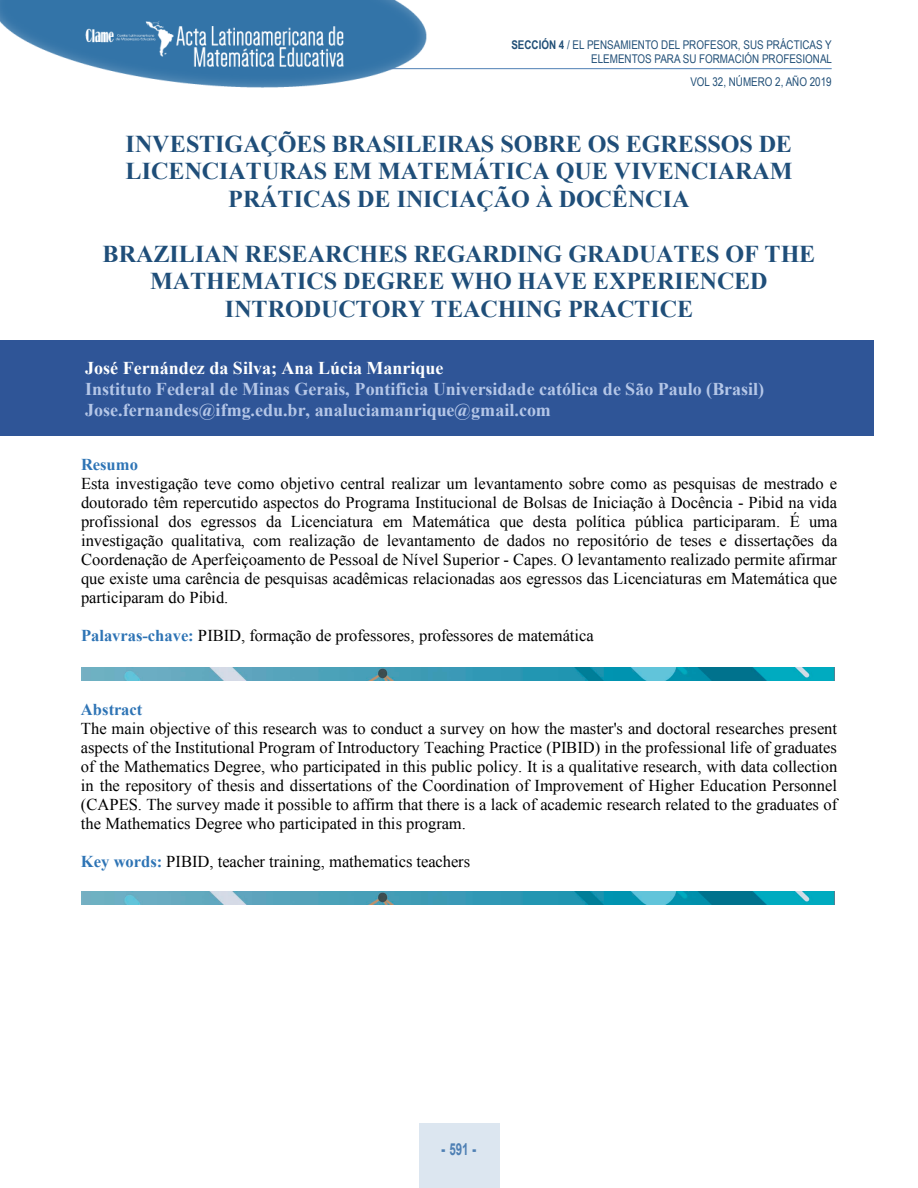
<style>
.page{position:relative;width:918px;height:1188px;background:#fff}
.page>*{position:absolute;margin:0;border:0;box-sizing:border-box;transform-origin:0 0}
.t1{font:700 24.15px/27.6px "Times New Roman";letter-spacing:-.005em;color:#1f4e79;text-align:center}
.t2{font:700 18px/20.9px "Times New Roman";color:#b4c6e7}
.t3{font:700 18px "Times New Roman";color:#fff}
.t4{font:16.5px/18.9px "Times New Roman";color:#000;text-align:justify}
.t5{font:700 16.5px "Times New Roman";color:#2e74b5}
.t6{font:700 16.5px "Arial";color:#4f80b4;scale:.7 1}
.t7{font:12px/14.4px "Arial Narrow";color:#214f77;text-align:right}
.s1{font-weight:700}
.s2{font-weight:700;color:#2e74b5}
.s3{font-weight:900}
</style>
<div class="page">
<img style="left:0;top:0;width:435px;height:88px">
<hr style="left:389px;top:68px;width:443px;height:1px;background:#4f80b4">
<div style="left:419px;top:1123px;width:80px;height:65px;background:#dce6f0"></div>
<img style="left:81px;top:667px;width:753px;height:14px">
<img style="left:81px;top:892px;width:753px;height:13px">
<div style="left:0;top:340px;width:873px;height:95px;background:#2f5597"></div>
<p class="t7" style="left:511px;top:37px;width:322px"><span class="s1">SECCIÓN 4</span> / EL PENSAMIENTO DEL PROFESOR, SUS PRÁCTICAS Y<br>ELEMENTOS PARA SU FORMACIÓN PROFESIONAL</p>
<p class="t7" style="left:690px;top:75px;width:143px">VOL 32, NÚMERO 2, AÑO 2019</p>
<h1 class="t1" style="left:126px;top:130px;width:668px">INVESTIGAÇÕES BRASILEIRAS SOBRE OS EGRESSOS DE<br>LICENCIATURAS EM MATEMÁTICA QUE VIVENCIARAM<br>PRÁTICAS DE INICIAÇÃO À DOCÊNCIA</h1>
<h1 class="t1" style="left:103px;top:240px;width:714px">BRAZILIAN RESEARCHES REGARDING GRADUATES OF THE<br>MATHEMATICS DEGREE WHO HAVE EXPERIENCED<br>INTRODUCTORY TEACHING PRACTICE</h1>
<p class="t3" style="left:85px;top:358px;width:360px">José Fernández da Silva; Ana Lúcia Manrique</p>
<p class="t2" style="left:85px;top:378px;width:680px">Instituto Federal de Minas Gerais, Pontificia Universidade católica de São Paulo (Brasil)<br>Jose.fernandes@ifmg.edu.br, analuciamanrique@gmail.com</p>
<p class="t5" style="left:81px;top:455px;width:59px">Resumo</p>
<p class="t4" style="left:81px;top:474px;width:758px">Esta investigação teve como objetivo central realizar um levantamento sobre como as pesquisas de mestrado e doutorado têm repercutido aspectos do Programa Institucional de Bolsas de Iniciação à Docência - Pibid na vida profissional dos egressos da Licenciatura em Matemática que desta política pública participaram. É uma investigação qualitativa, com realização de levantamento de dados no repositório de teses e dissertações da Coordenação de Aperfeiçoamento de Pessoal de Nível Superior - Capes. O levantamento realizado permite afirmar que existe uma carência de pesquisas acadêmicas relacionadas aos egressos das Licenciaturas em Matemática que participaram do Pibid.</p>
<p class="t4" style="left:81px;top:626px;width:514px"><span class="s2">Palavras-chave:</span> PIBID, formação de professores, professores de matemática</p>
<p class="t5" style="left:81px;top:701px;width:63px">Abstract</p>
<p class="t4" style="left:81px;top:719px;width:758px">The main objective of this research was to conduct a survey on how the master's and doctoral researches present aspects of the Institutional Program of Introductory Teaching Practice (PIBID) in the professional life of graduates of the Mathematics Degree, who participated in this public policy. It is a qualitative research, with data collection in the repository of thesis and dissertations of the Coordination of Improvement of Higher Education Personnel (CAPES. The survey made it possible to affirm that there is a lack of academic research related to the graduates of the Mathematics Degree who participated in this program.</p>
<p class="t4" style="left:81px;top:852px;width:391px"><span class="s2">Key words:</span> PIBID, teacher training, mathematics teachers</p>
<p class="t6" style="left:442px;top:1140px;width:51px"><span class="s3">-</span> 591 <span class="s3">-</span></p>
</div>
